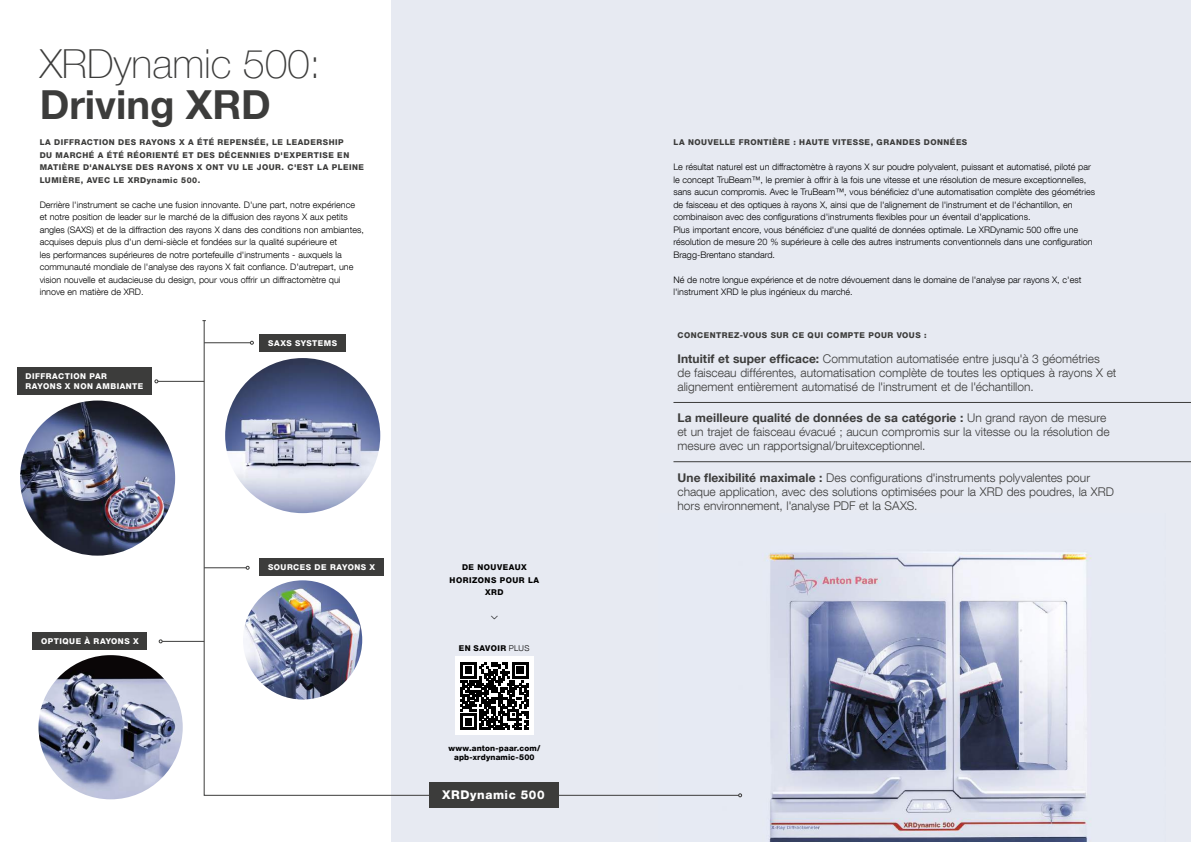
<style>
.page{position:relative;width:1191px;height:842px;background:#fff}
.page>*{position:absolute;margin:0;border:0;box-sizing:border-box;transform-origin:0 0}
.t1{font:100 40px "Helvetica Neue LT Com";color:#3c3c3b}
.t2{font:700 40px "Helvetica Neue LT Com";color:#3c3c3b}
.t3{font:300 12px/14px "Helvetica Neue LT Com";color:#3c3c3b}
.t4{font:800 12px "Helvetica Neue LT Com";letter-spacing:.045em;color:#fff}
.t5{font:300 9px/12.5px "Helvetica Neue LT Com";color:#000}
.t6{font:800 8px/12.5px "Helvetica Neue LT Com";letter-spacing:.065em;color:#3c3c3b}
.t7{font:800 8px/10px "Helvetica Neue LT Com";letter-spacing:.06em;color:#fff}
.t8{font:800 8px/12.5px "Helvetica Neue LT Com";letter-spacing:.06em;color:#000;text-align:center}
.t9{font:800 8px/9px "Helvetica Neue LT Com";letter-spacing:.02em;color:#020203;text-align:center}
.s1{font-weight:300}
.s2{font-weight:700}
</style>
<div class="page">
<div style="left:391px;top:0;width:800px;height:842px;background:#e7eaf2"></div>
<img style="left:739px;top:552px;width:353px;height:290px">
<hr style="left:673px;top:402px;width:518px;height:1px;background:#3c3c3b">
<hr style="left:673px;top:461px;width:518px;height:1px;background:#3c3c3b">
<img style="left:38px;top:655px;width:145px;height:144px">
<div style="left:33px;top:633px;width:114px;height:17px;background:#3c3c3b"></div>
<img style="left:14px;top:395px;width:167px;height:166px;border-radius:50%">
<img style="left:20px;top:422px;width:24px;height:48px">
<div style="left:17px;top:368px;width:135px;height:27px;background:#3c3c3b"></div>
<svg style="left:204px;top:321px;width:535px;height:475px"></svg>
<svg style="left:738px;top:793px;width:4px;height:4px"></svg>
<hr style="left:204px;top:342px;width:46px;height:1px;background:#3c3c3b">
<svg style="left:250px;top:341px;width:4px;height:4px"></svg>
<hr style="left:204px;top:567px;width:42px;height:1px;background:#3c3c3b">
<svg style="left:246px;top:566px;width:3px;height:4px"></svg>
<hr style="left:158px;top:381px;width:46px;height:1px;background:#3c3c3b">
<svg style="left:154px;top:379px;width:4px;height:4px"></svg>
<hr style="left:162px;top:641px;width:42px;height:1px;background:#3c3c3b">
<div style="left:429px;top:782px;width:130px;height:26px;background:#3c3c3b"></div>
<div style="left:219px;top:352px;width:167px;height:167px;background:#fff;border-radius:50%"></div>
<img style="left:225px;top:358px;width:155px;height:155px;border-radius:78px">
<div style="left:260px;top:335px;width:86px;height:17px;background:#3c3c3b"></div>
<svg style="left:491px;top:616px;width:7px;height:4px"></svg>
<h1 class="t1" style="left:40px;top:40px;width:282px">XRDynamic 500:</h1>
<h1 class="t2" style="left:40px;top:80px;width:233px">Driving XRD</h1>
<p class="t6" style="left:40px;top:136px;width:326px">LA DIFFRACTION DES RAYONS X A ÉTÉ REPENSÉE, LE LEADERSHIP<br>DU MARCHÉ A ÉTÉ RÉORIENTÉ ET DES DÉCENNIES D'EXPERTISE EN MATIÈRE D'ANALYSE DES RAYONS X ONT VU LE JOUR. C'EST LA PLEINE LUMIÈRE, AVEC LE XRDynamic 500.</p>
<p class="t5" style="left:40px;top:198px;width:326px">Derrière l'instrument se cache une fusion innovante. D'une part, notre expérience et notre position de leader sur le marché de la diffusion des rayons X aux petits angles (SAXS) et de la diffraction des rayons X dans des conditions non ambiantes, acquises depuis plus d'un demi-siècle et fondées sur la qualité supérieure et<br>les performances supérieures de notre portefeuille d'instruments - auxquels la communauté mondiale de l'analyse des rayons X fait confiance. D'autrepart, une vision nouvelle et audacieuse du design, pour vous offrir un diffractomètre qui innove en matière de XRD.</p>
<p class="t7" style="left:26px;top:371px;width:119px">DIFFRACTION PAR<br>RAYONS X NON AMBIANTE</p>
<p class="t7" style="left:268px;top:338px;width:70px">SAXS SYSTEMS</p>
<p class="t7" style="left:41px;top:636px;width:99px">OPTIQUE À RAYONS X</p>
<p class="t7" style="left:268px;top:562px;width:109px">SOURCES DE RAYONS X</p>
<p class="t8" style="left:449px;top:561px;width:91px">DE NOUVEAUX<br>HORIZONS POUR LA<br>XRD</p>
<p class="t8" style="left:459px;top:642px;width:72px">EN SAVOIR <span class="s1">PLUS</span></p>
<p class="t9" style="left:448px;top:744px;width:93px">www.anton-paar.com/ apb-xrdynamic-500</p>
<h2 class="t4" style="left:442px;top:788px;width:104px">XRDynamic 500</h2>
<p class="t6" style="left:673px;top:136px;width:295px">LA NOUVELLE FRONTIÈRE : HAUTE VITESSE, GRANDES DONNÉES</p>
<p class="t5" style="left:673px;top:161px;width:423px">Le résultat naturel est un diffractomètre à rayons X sur poudre polyvalent, puissant et automatisé, piloté par le concept TruBeam™, le premier à offrir à la fois une vitesse et une résolution de mesure exceptionnelles, sans aucun compromis. Avec le TruBeam™, vous bénéficiez d'une automatisation complète des géométries de faisceau et des optiques à rayons X, ainsi que de l'alignement de l'instrument et de l'échantillon, en combinaison avec des configurations d'instruments flexibles pour un éventail d'applications.<br>Plus important encore, vous bénéficiez d'une qualité de données optimale. Le XRDynamic 500 offre une résolution de mesure 20 % supérieure à celle des autres instruments conventionnels dans une configuration Bragg-Brentano standard.</p>
<p class="t5" style="left:673px;top:273px;width:409px">Né de notre longue expérience et de notre dévouement dans le domaine de l'analyse par rayons X, c'est l'instrument XRD le plus ingénieux du marché.</p>
<p class="t6" style="left:677px;top:328px;width:251px">CONCENTREZ-VOUS SUR CE QUI COMPTE POUR VOUS :</p>
<p class="t3" style="left:677px;top:352px;width:440px"><span class="s2">Intuitif et super efficace:</span> Commutation automatisée entre jusqu'à 3 géométries<br>de faisceau différentes, automatisation complète de toutes les optiques à rayons X et alignement entièrement automatisé de l'instrument et de l'échantillon.</p>
<h2 class="t3" style="left:677px;top:411px;width:433px"><span class="s2">La meilleure qualité de données de sa catégorie :</span> Un grand rayon de mesure et un trajet de faisceau évacué ; aucun compromis sur la vitesse ou la résolution de mesure avec un rapportsignal/bruitexceptionnel.</h2>
<h2 class="t3" style="left:677px;top:470px;width:438px"><span class="s2">Une flexibilité maximale :</span> Des configurations d'instruments polyvalentes pour chaque application, avec des solutions optimisées pour la XRD des poudres, la XRD hors environnement, l'analyse PDF et la SAXS.</h2>
</div>
